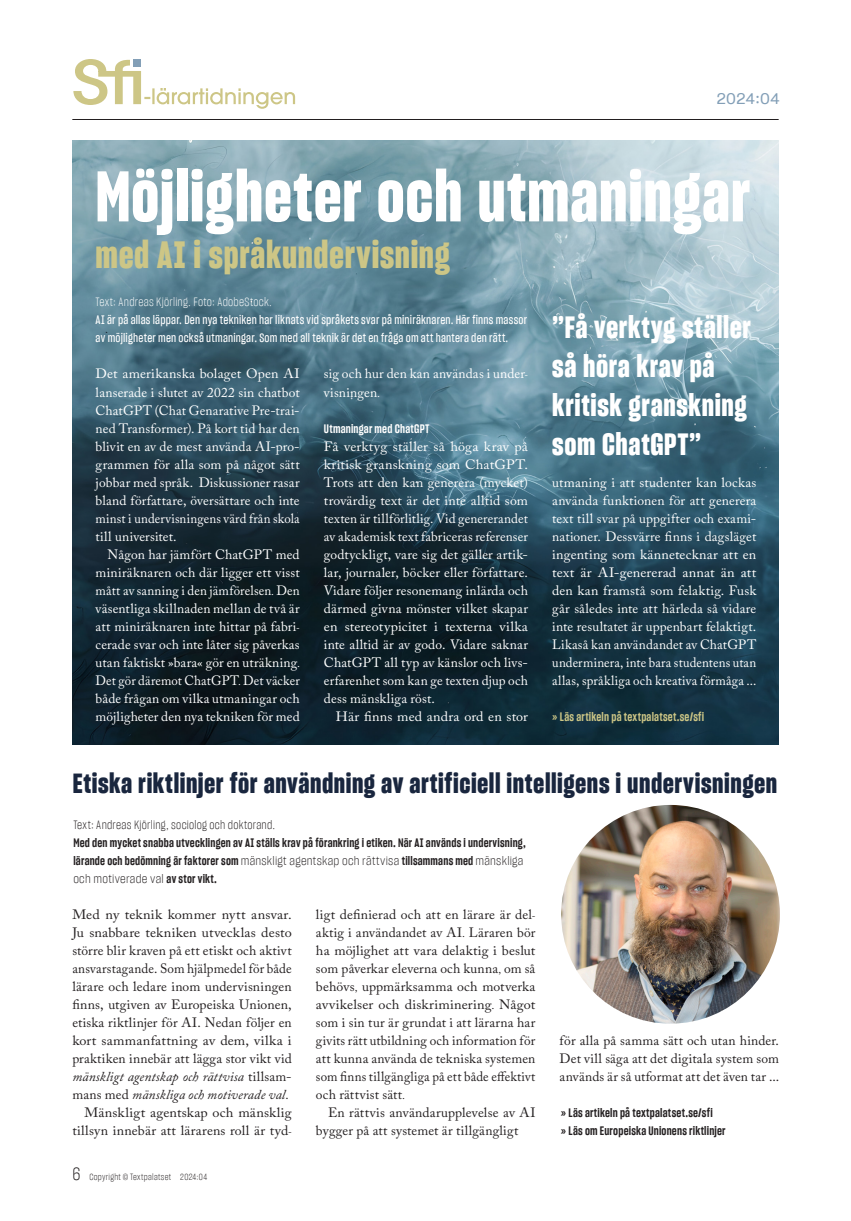
<style>
.page{position:relative;width:851px;height:1221px;background:#fff}
.page>*{position:absolute;margin:0;border:0;box-sizing:border-box;transform-origin:0 0}
.NF_rubbe{font:69.45px "Sharp Grotesk Bold 14";letter-spacing:.015em;color:#fff}
.NF_rubbe-2{font:37.05px "Sharp Grotesk Bold 14";letter-spacing:.02em;color:#cdc686}
.NF_rubbe-3{font:30px "Sharp Grotesk Bold 14";letter-spacing:.02em;color:#fff}
.NF_rubbe_light{font:27px "Sharp Grotesk Bold 14";letter-spacing:.02em;color:#19263e}
.t1{font:15px "Sharp Grotesk Book 19";letter-spacing:.03em;color:#839fb7}
.NF_Bröd{font:13.5px/18px "Adobe Caslon Pro";letter-spacing:.01em;color:#fff;text-align:justify;scale:1.05 1}
.NF_Bröd_indrag{font:13.5px/18px "Adobe Caslon Pro";letter-spacing:.015em;color:#231f20;text-align:justify}
.NF_Bröd-2{font:13.5px/18px "Adobe Caslon Pro";letter-spacing:.01em;color:#fff;text-align:justify}
.NF_Bröd-3{font:13.5px/18px "Adobe Caslon Pro";letter-spacing:.015em;color:#231f20;text-align:justify;scale:1.05 1}
.NF_Bröd_indrag-2{font:13.5px/18px "Adobe Caslon Pro";letter-spacing:.01em;color:#fff;text-align:justify}
.NF_Bröd-4{font:13.5px/18px "Adobe Caslon Pro";letter-spacing:.01em;color:#fff;text-align:justify;scale:1.04 1}
.NF_Bröd-5{font:13.5px/18px "Adobe Caslon Pro";letter-spacing:.015em;color:#231f20;text-align:justify}
.NF_Bröd_indrag-3{font:13.5px/18px "Adobe Caslon Pro";letter-spacing:.015em;color:#231f20;text-align:right;scale:1.05 1}
.NF_Bröd_indrag-4{font:13.5px "Adobe Caslon Pro";letter-spacing:.01em;color:#fff;scale:1.04 1}
.NF_Ingress{font:12px/18px "Sharp Grotesk Sm Bold 14";letter-spacing:.015em;color:#231f20}
.NF_Ingress-2{font:12px/18px "Sharp Grotesk Medium 14";letter-spacing:.02em;color:#fff}
.NF_Ingress-3{font:12px "Sharp Grotesk Light 14";letter-spacing:.015em;color:#231f20}
.NF_Ingress-4{font:12px "Sharp Grotesk Light 14";letter-spacing:.02em;color:#fff}
.NF_Ingress-5{font:12px "Sharp Grotesk Sm Bold 14";letter-spacing:.02em;color:#cdc686}
.NF_Ingress-6{font:12px "Sharp Grotesk Sm Bold 14";letter-spacing:.02em;color:#fff}
.t2{font:9px "Sharp Grotesk Light 14";letter-spacing:.035em;color:#231f20}
.s1{font-family:"Sharp Grotesk Light 15"}
.s2{font-style:italic}
.s3{font-size:18px}
</style>
<div class="page">
<svg style="left:73px;top:59px;width:222px;height:50px"></svg>
<img style="left:72px;top:140px;width:706px;height:604px">
<hr style="left:72px;top:119px;width:706px;height:1px;background:#231f20">
<img style="left:561px;top:804px;width:218px;height:219px;border-radius:109px">
<p class="t1" style="left:716px;top:87px;width:64px">2024:04</p>
<p class="NF_rubbe" style="left:96px;top:150px;width:656px">Möjligheter och utmaningar</p>
<p class="NF_rubbe-2" style="left:96px;top:230px;width:355px">med AI i språkundervisning</p>
<p class="NF_Ingress-4" style="left:96px;top:294px;width:178px">Text: Andreas Kjörling. Foto: AdobeStock.</p>
<p class="NF_Ingress-2" style="left:96px;top:311px;width:433px">AI är på allas läppar. Den nya tekniken har liknats vid språkets svar på miniräknaren. Här finns massor av möjligheter men också utmaningar. Som med all teknik är det en fråga om att hantera den rätt.</p>
<p class="NF_Bröd-4" style="left:96px;top:365px;width:198px">Det amerikanska bolaget Open AI lanserade i slutet av 2 022 sin chatbot ChatGPT (Chat Genarative Pre-trai&shy;ned Transformer). På kort tid har den blivit en av de mest använda AI-pro&shy;grammen för alla som på något sätt jobbar med språk. Diskussioner rasar bland författare, översättare och inte minst i undervisningens värd från skola till universitet.</p>
<p class="NF_Bröd_indrag-2" style="left:96px;top:545px;width:205px;text-indent:12px">Någon har jämfört ChatGPT med miniräknaren och där ligger ett visst mått av sanning i den jämförelsen. Den väsentliga skillnaden mellan de två är att miniräknaren inte hittar på fabri&shy;cerade svar och inte låter sig påverkas utan faktiskt »bara« gör en uträkning.<br>Det gör däremot ChatGPT. Det väcker både frågan om vilka utmaningar och möjligheter den nya tekniken för med</p>
<p class="NF_Bröd_indrag-2" style="left:324px;top:365px;width:205px">sig och hur den kan användas i under&shy;visningen.</p>
<p class="NF_Ingress-6" style="left:324px;top:420px;width:107px">Utmaningar med ChatGPT</p>
<p class="NF_Bröd" style="left:324px;top:437px;width:196px">Få verktyg ställer så höga krav på kritisk granskning som ChatGPT.<br>Trots att den kan generera (mycket) trovärdig text är det inte alltid som texten är tillförlitlig. Vid genererandet av akademisk text fabriceras referenser godtyckligt, vare sig det gäller artik&shy;lar, journaler, böcker eller författare.<br>Vidare följer resonemang inlärda och därmed givna mönster vilket skapar en stereotypicitet i texterna vilka inte alltid är av godo. Vidare saknar ChatGPT all typ av känslor och livs&shy;erfarenhet som kan ge texten djup och dess mänskliga röst.</p>
<p class="NF_Bröd_indrag-4" style="left:336px;top:708px;width:186px">Här finns med andra ord en stor</p>
<p class="NF_rubbe-3" style="left:552px;top:307px;width:200px">”Få verktyg ställer</p>
<p class="NF_rubbe-3" style="left:552px;top:346px;width:164px">så höra krav på</p>
<p class="NF_rubbe-3" style="left:552px;top:385px;width:196px">kritisk granskning</p>
<p class="NF_rubbe-3" style="left:552px;top:424px;width:151px">som ChatGPT”</p>
<p class="NF_Bröd-2" style="left:552px;top:473px;width:205px">utmaning i att studenter kan lockas använda funktionen för att generera text till svar på uppgifter och exami&shy;nationer. Dessvärre finns i dagsläget ingenting som kännetecknar att en text är AI-genererad annat än att den kan framstå som felaktig. Fusk går således inte att härleda så vidare inte resultatet är uppenbart felaktigt.<br>Likaså kan användandet av ChatGPT underminera, inte bara studentens utan allas, språkliga och kreativa förmåga ...</p>
<p class="NF_Ingress-5" style="left:552px;top:708px;width:153px">» Läs artikeln på textpalatset.se/sfi</p>
<p class="NF_rubbe_light" style="left:73px;top:765px;width:705px">Etiska riktlinjer för användning av artificiell intelligens i undervisningen</p>
<p class="NF_Ingress-3" style="left:73px;top:816px;width:203px">Text: Andreas Kjörling, sociolog och doktorand.</p>
<p class="NF_Ingress" style="left:73px;top:833px;width:454px">Med den mycket snabba utvecklingen av AI ställs krav på förankring i etiken. När AI används i undervisning, lärande och bedömning är faktorer som <span class="s1">mänskligt agentskap och rättvisa</span> tillsammans med <span class="s1">mänskliga och motiverade val</span> av stor vikt.</p>
<p class="NF_Bröd-3" style="left:72px;top:905px;width:210px">Med ny teknik kommer nytt ansvar.<br>Ju snabbare tekniken utvecklas desto större blir kraven på ett etiskt och aktivt ansvarstagande. Som hjälpmedel för både lärare och ledare inom undervisningen finns, utgiven av Europeiska Unionen, etiska riktlinjer för AI. Nedan följer en kort sammanfattning av dem, vilka i praktiken innebär att lägga stor vikt vid <span class="s2">mänskligt agentskap och rättvisa</span> tillsam&shy;mans med <span class="s2">mänskliga och motiverade val.</span></p>
<p class="NF_Bröd_indrag-3" style="left:72px;top:1103px;width:210px">Mänskligt agentskap och mänsklig tillsyn innebär att lärarens roll är tyd-</p>
<p class="NF_Bröd_indrag" style="left:316px;top:905px;width:221px">ligt definierad och att en lärare är del&shy;aktig i användandet av AI. Läraren bör ha möjlighet att vara delaktig i beslut som påverkar eleverna och kunna, om så behövs, uppmärksamma och motverka avvikelser och diskriminering. Något som i sin tur är grundat i att lärarna har givits rätt utbildning och information för att kunna använda de tekniska systemen som finns tillgängliga på ett både effektivt och rättvist sätt.</p>
<p class="NF_Bröd_indrag" style="left:316px;top:1103px;width:221px;text-indent:12px">En rättvis användarupplevelse av AI bygger på att systemet är tillgängligt</p>
<p class="NF_Bröd-5" style="left:559px;top:1031px;width:221px">för alla på samma sätt och utan hinder.<br>Det vill säga att det digitala system som används är så utformat att det även tar ...</p>
<p class="NF_Ingress" style="left:560px;top:1103px;width:153px">» Läs artikeln på textpalatset.se/sfi</p>
<p class="NF_Ingress" style="left:560px;top:1121px;width:166px">» Läs om Europeiska Unionens riktlinjer</p>
<p class="t2" style="left:72px;top:1170px;width:136px"><span class="s3">6</span> Copyright © Textpalatset 2024:04</p>
</div>
